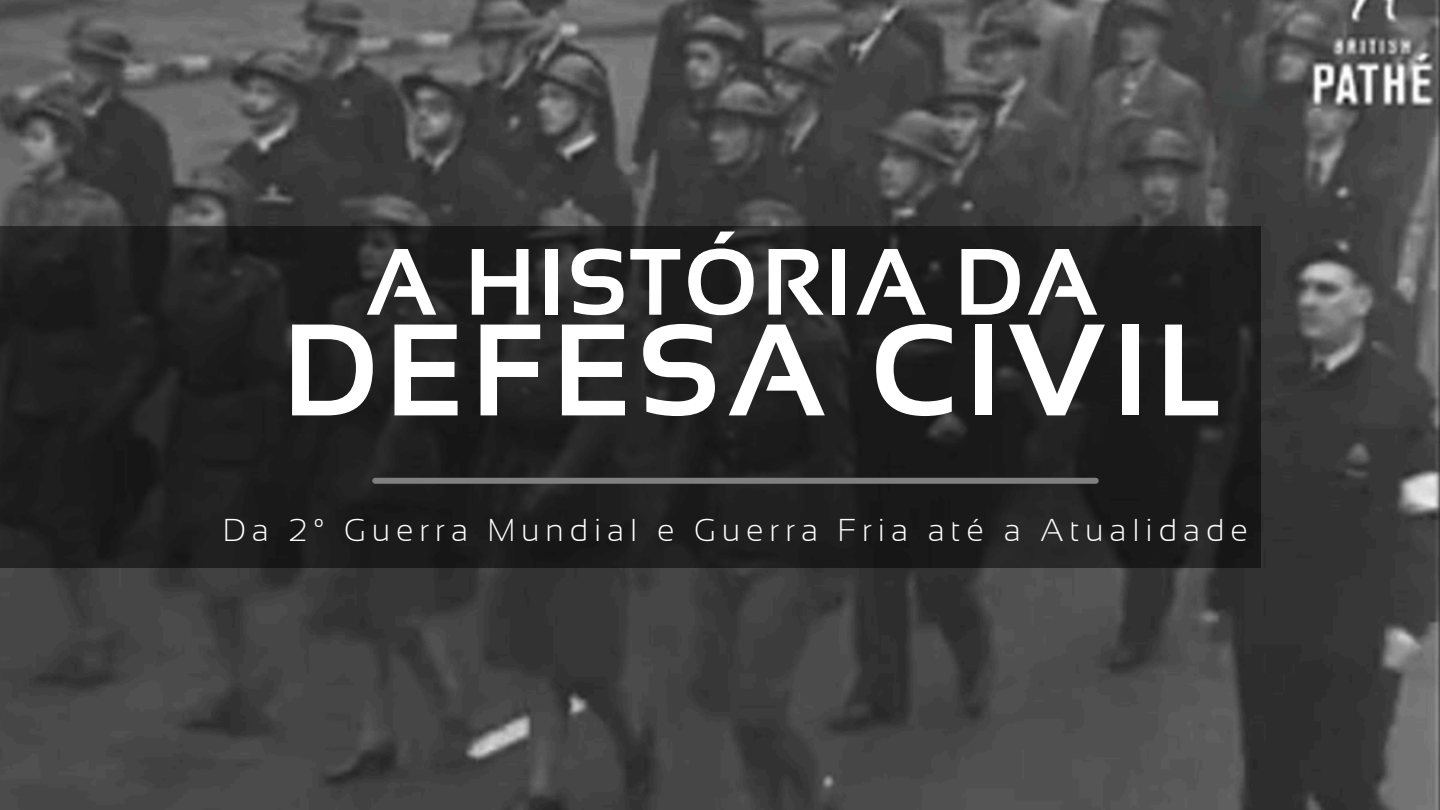
<style>
.page{position:relative;width:1440px;height:810px;background:#fff}
.page>*{position:absolute;margin:0;border:0;box-sizing:border-box;transform-origin:0 0}
.t1{font:700 130.1px "Sansation";letter-spacing:.055em;color:#fff}
.t2{font:700 94.1px "Sansation";letter-spacing:.035em;color:#fff}
.t3{font:300 31.6px "Sansation";letter-spacing:.19em;color:#fff}
</style>
<div class="page">
<img style="left:0;top:0;width:1440px;height:810px">
<svg style="left:0;top:226px;width:1260px;height:342px;background:#1f1f1f"></svg>
<h1 class="t2" style="left:366px;top:230px;width:734px">A HISTÓRIA DA</h1>
<p class="t1" style="left:283px;top:298px;width:943px">DEFESA CIVIL</p>
<h2 class="t3" style="left:223px;top:513px;width:1026px">Da 2º Guerra Mundial e Guerra Fria até a Atualidade</h2>
</div>
